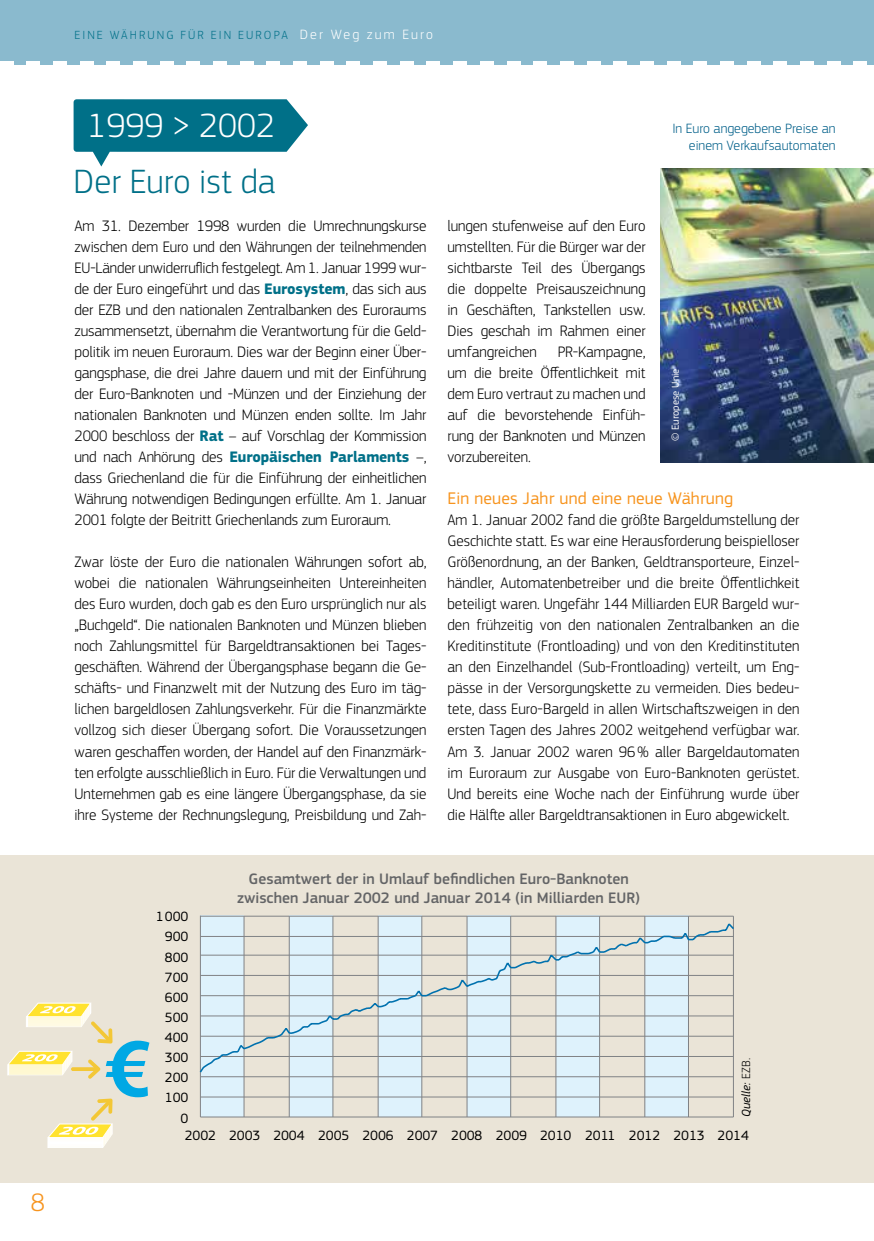
<style>
.page{position:relative;width:874px;height:1241px;background:#fff}
.page>*{position:absolute;margin:0;border:0;box-sizing:border-box;transform-origin:0 0}
.t1{font:300 35px "EC Square Sans Pro";color:#007088}
.t2{font:300 35px "EC Square Sans Pro";color:#fff}
.t3{font:300 26.25px "EC Square Sans Pro";color:#f7941e}
.t4{font:17.5px "EC Square Sans Pro";letter-spacing:.01em;color:#f7941e}
.t5{font:300 15.75px/21px "EC Square Sans Pro";letter-spacing:-.005em;color:#000;text-align:justify}
.t6{font:500 15.75px/18.9px "EC Square Sans Pro";color:#636466;text-align:center}
.t7{font:14px "EC Square Sans Pro";color:#000}
.t8{font:300 14px/16.8px "EC Square Sans Pro";color:#005f89;text-align:right}
.t9{font:300 12.25px "EC Square Sans Pro";letter-spacing:.17em;color:#007088}
.t10{font:italic 12.25px "EC Square Sans Pro";letter-spacing:.01em;color:#000}
.t11{font:10.5px "EC Square Sans Pro";color:#fff}
.s1{font-size:14px;color:#fff}
.s2{font-weight:700;color:#007088}
.s3{font-weight:300;font-style:normal}
</style>
<div class="page">
<div style="left:0;top:854px;width:873px;height:328px;background:#eae4d7"></div>
<svg style="left:74px;top:99px;width:234px;height:67px"></svg>
<img style="left:660px;top:169px;width:213px;height:293px">
<div style="left:0;top:0;width:873px;height:65px;background:#8abace"></div>
<hr style="left:720px;top:61px;width:13px;height:4px;background:#fff">
<hr style="left:746px;top:61px;width:13px;height:4px;background:#fff">
<hr style="left:773px;top:61px;width:13px;height:4px;background:#fff">
<hr style="left:799px;top:61px;width:14px;height:4px;background:#fff">
<hr style="left:826px;top:61px;width:13px;height:4px;background:#fff">
<hr style="left:853px;top:61px;width:13px;height:4px;background:#fff">
<hr style="left:560px;top:61px;width:13px;height:4px;background:#fff">
<hr style="left:586px;top:61px;width:14px;height:4px;background:#fff">
<hr style="left:693px;top:61px;width:13px;height:4px;background:#fff">
<hr style="left:666px;top:61px;width:14px;height:4px;background:#fff">
<hr style="left:613px;top:61px;width:13px;height:4px;background:#fff">
<hr style="left:533px;top:61px;width:13px;height:4px;background:#fff">
<hr style="left:426px;top:61px;width:14px;height:4px;background:#fff">
<hr style="left:80px;top:61px;width:13px;height:4px;background:#fff">
<hr style="left:27px;top:61px;width:13px;height:4px;background:#fff">
<hr style="left:107px;top:61px;width:13px;height:4px;background:#fff">
<hr style="left:53px;top:61px;width:14px;height:4px;background:#fff">
<hr style="left:133px;top:61px;width:14px;height:4px;background:#fff">
<hr style="left:160px;top:61px;width:13px;height:4px;background:#fff">
<hr style="left:187px;top:61px;width:13px;height:4px;background:#fff">
<hr style="left:0;top:61px;width:13px;height:4px;background:#fff">
<hr style="left:320px;top:61px;width:13px;height:4px;background:#fff">
<hr style="left:400px;top:61px;width:13px;height:4px;background:#fff">
<hr style="left:480px;top:61px;width:13px;height:4px;background:#fff">
<hr style="left:373px;top:61px;width:13px;height:4px;background:#fff">
<hr style="left:453px;top:61px;width:13px;height:4px;background:#fff">
<hr style="left:213px;top:61px;width:14px;height:4px;background:#fff">
<hr style="left:346px;top:61px;width:14px;height:4px;background:#fff">
<hr style="left:240px;top:61px;width:13px;height:4px;background:#fff">
<hr style="left:266px;top:61px;width:14px;height:4px;background:#fff">
<hr style="left:506px;top:61px;width:14px;height:4px;background:#fff">
<hr style="left:293px;top:61px;width:13px;height:4px;background:#fff">
<hr style="left:640px;top:61px;width:13px;height:4px;background:#fff">
<svg style="left:7px;top:1002px;width:142px;height:145px"></svg>
<div style="left:200px;top:915px;width:44px;height:201px;background:#def2fc"></div>
<div style="left:289px;top:915px;width:43px;height:201px;background:#def2fc"></div>
<div style="left:377px;top:915px;width:44px;height:201px;background:#def2fc"></div>
<div style="left:466px;top:915px;width:44px;height:201px;background:#def2fc"></div>
<div style="left:556px;top:915px;width:43px;height:201px;background:#def2fc"></div>
<div style="left:644px;top:915px;width:44px;height:201px;background:#def2fc"></div>
<hr style="left:200px;top:1096px;width:533px;height:1px;background:#808285">
<hr style="left:200px;top:1076px;width:533px;height:1px;background:#808285">
<hr style="left:200px;top:915px;width:533px;height:1px;background:#808285">
<hr style="left:243px;top:916px;width:1px;height:200px;background:#808285">
<hr style="left:289px;top:916px;width:1px;height:200px;background:#808285">
<hr style="left:332px;top:916px;width:1px;height:200px;background:#808285">
<hr style="left:377px;top:916px;width:1px;height:200px;background:#808285">
<hr style="left:421px;top:916px;width:1px;height:200px;background:#808285">
<hr style="left:466px;top:916px;width:1px;height:200px;background:#808285">
<hr style="left:510px;top:916px;width:1px;height:200px;background:#808285">
<hr style="left:555px;top:916px;width:1px;height:200px;background:#808285">
<hr style="left:599px;top:916px;width:1px;height:200px;background:#808285">
<hr style="left:644px;top:916px;width:1px;height:200px;background:#808285">
<hr style="left:687px;top:916px;width:1px;height:200px;background:#808285">
<hr style="left:732px;top:916px;width:1px;height:200px;background:#808285">
<hr style="left:200px;top:915px;width:1px;height:201px;background:#808285">
<hr style="left:200px;top:1116px;width:533px;height:1px;background:#808285">
<svg style="left:199px;top:921px;width:535px;height:153px"></svg>
<h2 class="t3" style="left:31px;top:1186px;width:16px">8</h2>
<p class="t9" style="left:74px;top:27px;width:360px">EINE WÄHRUNG FÜR EIN EUROPA <span class="s1">Der Weg zum Euro</span></p>
<h1 class="t2" style="left:88px;top:105px;width:189px">1999 &gt; 2002</h1>
<h1 class="t1" style="left:74px;top:161px;width:203px">Der Euro ist da</h1>
<p class="t5" style="left:74px;top:215px;width:353px">Am 31. Dezember 1998 wurden die Umrechnungskurse zwischen dem Euro und den Währungen der teilnehmenden EU-Länder unwiderruflich festgelegt. Am 1. Januar 1999 wur&shy;de der Euro eingeführt und das <span class="s2">Eurosystem</span>, das sich aus der EZB und den nationalen Zentralbanken des Euroraums zusammensetzt, übernahm die Verantwortung für die Geld&shy;politik im neuen Euroraum. Dies war der Beginn einer Über&shy;gangsphase, die drei Jahre dauern und mit der Einführung der Euro-Banknoten und -Münzen und der Einziehung der nationalen Banknoten und Münzen enden sollte. Im Jahr 2000 beschloss der <span class="s2">Rat</span> – auf Vorschlag der Kommission und nach Anhörung des <span class="s2">Europäischen Parlaments</span> –, dass Griechenland die für die Einführung der einheitlichen Währung notwendigen Bedingungen erfüllte. Am 1. Januar 2001 folgte der Beitritt Griechenlands zum Euroraum.</p>
<p class="t5" style="left:74px;top:551px;width:353px">Zwar löste der Euro die nationalen Währungen sofort ab, wobei die nationalen Währungseinheiten Untereinheiten des Euro wurden, doch gab es den Euro ursprünglich nur als „Buchgeld“. Die nationalen Banknoten und Münzen blieben noch Zahlungsmittel für Bargeldtransaktionen bei Tages&shy;geschäften. Während der Übergangsphase begann die Ge&shy;schäfts- und Finanzwelt mit der Nutzung des Euro im täg&shy;lichen bargeldlosen Zahlungsverkehr. Für die Finanzmärkte vollzog sich dieser Übergang sofort. Die Voraussetzungen waren geschaffen worden, der Handel auf den Finanzmärk&shy;ten erfolgte ausschließlich in Euro. Für die Verwaltungen und Unternehmen gab es eine längere Übergangsphase, da sie ihre Systeme der Rechnungslegung, Preisbildung und Zah-</p>
<p class="t8" style="left:672px;top:120px;width:165px">In Euro angegebene Preise an einem Verkaufsautomaten</p>
<p class="t5" style="left:447px;top:215px;width:199px">lungen stufenweise auf den Euro umstellten. Für die Bürger war der sichtbarste Teil des Übergangs die doppelte Preisauszeichnung in Geschäften, Tankstellen usw.<br>Dies geschah im Rahmen einer umfangreichen</p>
<p class="t5" style="left:447px;top:341px;width:199px;text-indent:110px">PR-Kampagne, um die breite Öffentlichkeit mit dem Euro vertraut zu machen und auf die bevorstehende Einfüh&shy;rung der Banknoten und Münzen vorzubereiten.</p>
<p class="t4" style="left:447px;top:488px;width:287px">Ein neues Jahr und eine neue Währung</p>
<p class="t5" style="left:447px;top:509px;width:353px">Am 1. Januar 2002 fand die größte Bargeldumstellung der Geschichte statt. Es war eine Herausforderung beispielloser Größenordnung, an der Banken, Geldtransporteure, Einzel&shy;händler, Automatenbetreiber und die breite Öffentlichkeit beteiligt waren. Ungefähr 144 Milliarden EUR Bargeld wur&shy;den frühzeitig von den nationalen Zentralbanken an die Kreditinstitute (Frontloading) und von den Kreditinstituten an den Einzelhandel (Sub-Frontloading) verteilt, um Eng&shy;pässe in der Versorgungskette zu vermeiden. Dies bedeu&shy;tete, dass Euro-Bargeld in allen Wirtschaftszweigen in den ersten Tagen des Jahres 2002 weitgehend verfügbar war.<br>Am 3. Januar 2002 waren 96% aller Bargeldautomaten im Euroraum zur Ausgabe von Euro-Banknoten gerüstet.<br>Und bereits eine Woche nach der Einführung wurde über die Hälfte aller Bargeldtransaktionen in Euro abgewickelt.</p>
<p class="t11" style="left:669px;top:441px;width:74px;rotate:-90deg">© Europese Unie</p>
<p class="t7" style="left:156px;top:908px;width:34px">1000</p>
<p class="t7" style="left:165px;top:928px;width:25px">900</p>
<p class="t7" style="left:165px;top:948px;width:25px">800</p>
<p class="t7" style="left:165px;top:968px;width:25px">700</p>
<p class="t7" style="left:165px;top:988px;width:25px">600</p>
<p class="t7" style="left:165px;top:1008px;width:25px">500</p>
<p class="t7" style="left:165px;top:1029px;width:25px">400</p>
<p class="t7" style="left:165px;top:1049px;width:25px">300</p>
<p class="t7" style="left:165px;top:1069px;width:25px">200</p>
<p class="t7" style="left:165px;top:1089px;width:25px">100</p>
<p class="t7" style="left:180px;top:1109px;width:9px">0</p>
<p class="t6" style="left:237px;top:869px;width:404px">Gesamtwert der in Umlauf befindlichen Euro-Banknoten zwischen Januar 2002 und Januar 2014 (in Milliarden EUR)</p>
<p class="t10" style="left:738px;top:1116px;width:61px;rotate:-90deg">Quelle: <span class="s3">EZB.</span></p>
<p class="t7" style="left:185px;top:1126px;width:565px">2002 2003 2004 2005 2006 2007 2008 2009 2010 2011 2012 2013 2014</p>
</div>
